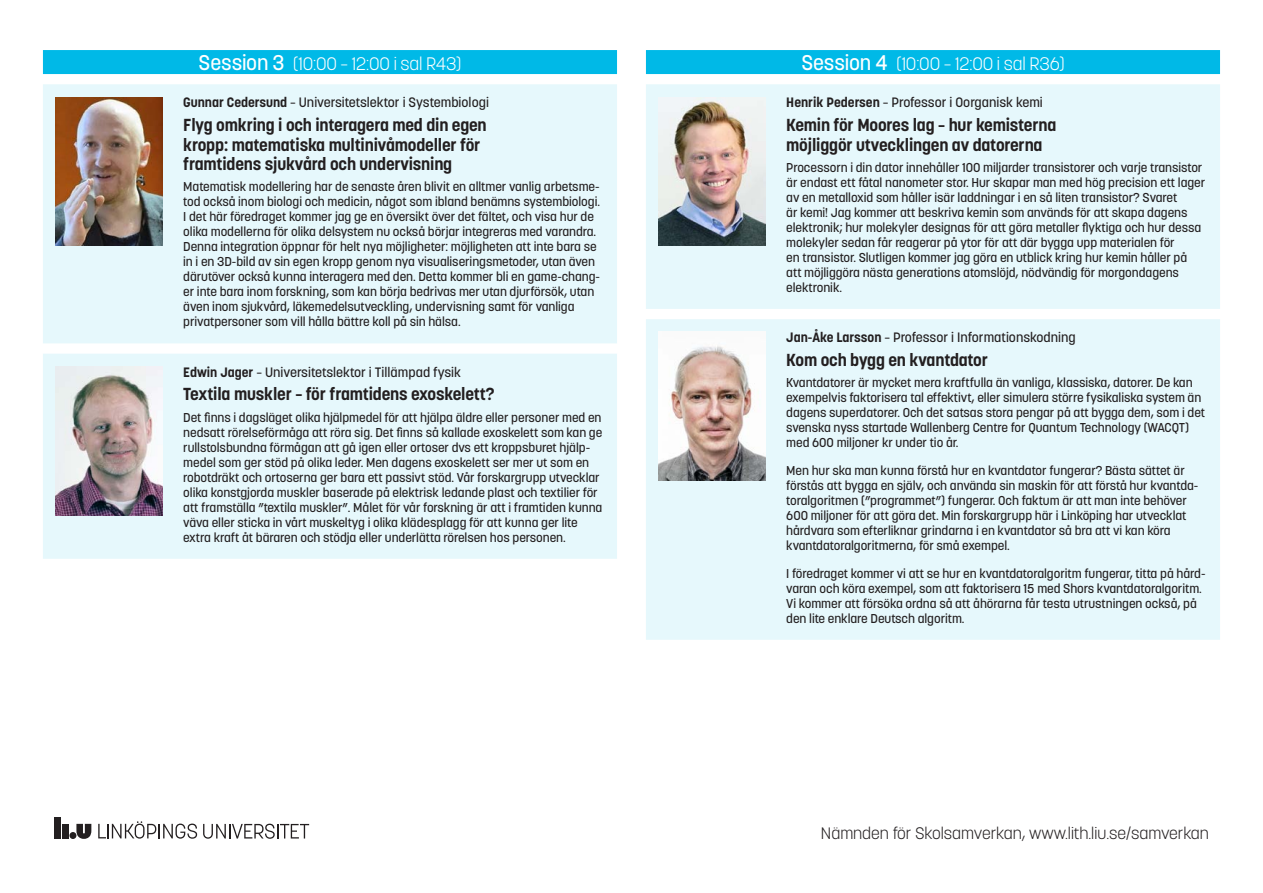
<style>
.page{position:relative;width:1263px;height:893px;background:#fff}
.page>*{position:absolute;margin:0;border:0;box-sizing:border-box;transform-origin:0 0}
.t1{font:300 18px "Korolev Li U";letter-spacing:-.01em;color:#fff}
.t2{font:700 17.25px/19.5px "Korolev Li U";letter-spacing:-.01em;color:#231f20}
.t3{font:300 16.5px "Korolev Li U";color:#231f20}
.t4{font:500 13.5px "Korolev Li U";color:#231f20}
.t5{font:500 12.75px/15px "Korolev Li U";letter-spacing:-.005em;color:#231f20}
.s1{font-weight:500;font-size:21px}
.s2{font-weight:700}
</style>
<div class="page">
<div style="left:62px;top:824px;width:7px;height:14px;background:#231f20"></div>
<div style="left:54px;top:817px;width:7px;height:21px;background:#231f20"></div>
<div style="left:69px;top:832px;width:7px;height:7px;background:#231f20;border-radius:50%"></div>
<svg style="left:76px;top:824px;width:15px;height:15px"></svg>
<svg style="left:203px;top:824px;width:106px;height:15px"></svg>
<svg style="left:98px;top:821px;width:99px;height:18px"></svg>
<div style="left:43px;top:50px;width:574px;height:24px;background:#00b9e7"></div>
<div style="left:43px;top:84px;width:574px;height:259px;background:#e6f8fc"></div>
<img style="left:56px;top:97px;width:106px;height:149px">
<div style="left:43px;top:354px;width:574px;height:205px;background:#e6f8fc"></div>
<img style="left:56px;top:366px;width:106px;height:149px">
<div style="left:646px;top:50px;width:574px;height:24px;background:#00b9e7"></div>
<div style="left:646px;top:84px;width:574px;height:225px;background:#e6f8fc"></div>
<img style="left:659px;top:97px;width:106px;height:149px">
<div style="left:646px;top:319px;width:574px;height:321px;background:#e6f8fc"></div>
<img style="left:659px;top:332px;width:106px;height:149px">
<h1 class="t1" style="left:199px;top:51px;width:264px"><span class="s1">Session 3</span> (10:00 – 12:00 i sal R43)</h1>
<p class="t4" style="left:183px;top:93px;width:307px"><span class="s2">Gunnar Cedersund</span> – Universitetslektor i Systembiologi</p>
<h2 class="t2" style="left:183px;top:115px;width:305px">Flyg omkring i och interagera med din egen kropp: matematiska multinivåmodeller för framtidens sjukvård och undervisning</h2>
<p class="t5" style="left:183px;top:179px;width:418px">Matematisk modellering har de senaste åren blivit en alltmer vanlig arbetsme&shy;tod också inom biologi och medicin, något som ibland benämns systembiologi.<br>I det här föredraget kommer jag ge en översikt över det fältet, och visa hur de olika modellerna för olika delsystem nu också börjar integreras med varandra.<br>Denna integration öppnar för helt nya möjligheter: möjligheten att inte bara se in i en 3D-bild av sin egen kropp genom nya visualiseringsmetoder, utan även därutöver också kunna interagera med den. Detta kommer bli en game-chang&shy;er inte bara inom forskning, som kan börja bedrivas mer utan djurförsök, utan även inom sjukvård, läkemedelsutveckling, undervisning samt för vanliga privatpersoner som vill hålla bättre koll på sin hälsa.</p>
<p class="t4" style="left:183px;top:363px;width:279px"><span class="s2">Edwin Jager</span> – Universitetslektor i Tillämpad fysik</p>
<h2 class="t2" style="left:183px;top:384px;width:313px">Textila muskler – för framtidens exoskelett?</h2>
<p class="t5" style="left:183px;top:409px;width:421px">Det finns i dagsläget olika hjälpmedel för att hjälpa äldre eller personer med en nedsatt rörelseförmåga att röra sig. Det finns så kallade exoskelett som kan ge rullstolsbundna förmågan att gå igen eller ortoser dvs ett kroppsburet hjälp&shy;medel som ger stöd på olika leder. Men dagens exoskelett ser mer ut som en robotdräkt och ortoserna ger bara ett passivt stöd. Vår forskargrupp utvecklar olika konstgjorda muskler baserade på elektrisk ledande plast och textilier för att framställa ”textila muskler”. Målet för vår forskning är att i framtiden kunna väva eller sticka in vårt muskeltyg i olika klädesplagg för att kunna ger lite extra kraft åt bäraren och stödja eller underlätta rörelsen hos personen.</p>
<h1 class="t1" style="left:801px;top:51px;width:265px"><span class="s1">Session 4</span> (10:00 – 12:00 i sal R36)</h1>
<p class="t4" style="left:786px;top:93px;width:258px"><span class="s2">Henrik Pedersen</span> – Professor i Oorganisk kemi</p>
<h2 class="t2" style="left:786px;top:115px;width:272px">Kemin för Moores lag – hur kemisterna möjliggör utvecklingen av datorerna</h2>
<p class="t5" style="left:786px;top:160px;width:421px">Processorn i din dator innehåller 100 miljarder transistorer och varje transistor är endast ett fåtal nanometer stor. Hur skapar man med hög precision ett lager av en metalloxid som håller isär laddningar i en så liten transistor? Svaret<br>är kemi! Jag kommer att beskriva kemin som används för att skapa dagens elektronik; hur molekyler designas för att göra metaller flyktiga och hur dessa molekyler sedan får reagerar på ytor för att där bygga upp materialen för<br>en transistor. Slutligen kommer jag göra en utblick kring hur kemin håller på att möjliggöra nästa generations atomslöjd, nödvändig för morgondagens elektronik.</p>
<p class="t4" style="left:786px;top:328px;width:291px"><span class="s2">Jan-Åke Larsson</span> – Professor i Informationskodning</p>
<h2 class="t2" style="left:786px;top:350px;width:203px">Kom och bygg en kvantdator</h2>
<p class="t5" style="left:786px;top:375px;width:420px">Kvantdatorer är mycket mera kraftfulla än vanliga, klassiska, datorer. De kan exempelvis faktorisera tal effektivt, eller simulera större fysikaliska system än dagens superdatorer. Och det satsas stora pengar på att bygga dem, som i det svenska nyss startade Wallenberg Centre for Quantum Technology (WACQT) med 600 miljoner kr under tio år.</p>
<p class="t5" style="left:786px;top:463px;width:414px">Men hur ska man kunna förstå hur en kvantdator fungerar? Bästa sättet är förstås att bygga en själv, och använda sin maskin för att förstå hur kvantda&shy;toralgoritmen (”programmet”) fungerar. Och faktum är att man inte behöver 600 miljoner för att göra det. Min forskargrupp här i Linköping har utvecklat hårdvara som efterliknar grindarna i en kvantdator så bra att vi kan köra kvantdatoralgoritmerna, för små exempel.</p>
<p class="t5" style="left:786px;top:565px;width:421px">I föredraget kommer vi att se hur en kvantdatoralgoritm fungerar, titta på hård&shy;varan och köra exempel, som att faktorisera 15 med Shors kvantdatoralgoritm.<br>Vi kommer att försöka ordna så att åhörarna får testa utrustningen också, på den lite enklare Deutsch algoritm.</p>
<p class="t3" style="left:821px;top:822px;width:389px">Nämnden för Skolsamverkan, www.lith.liu.se/samverkan</p>
</div>
